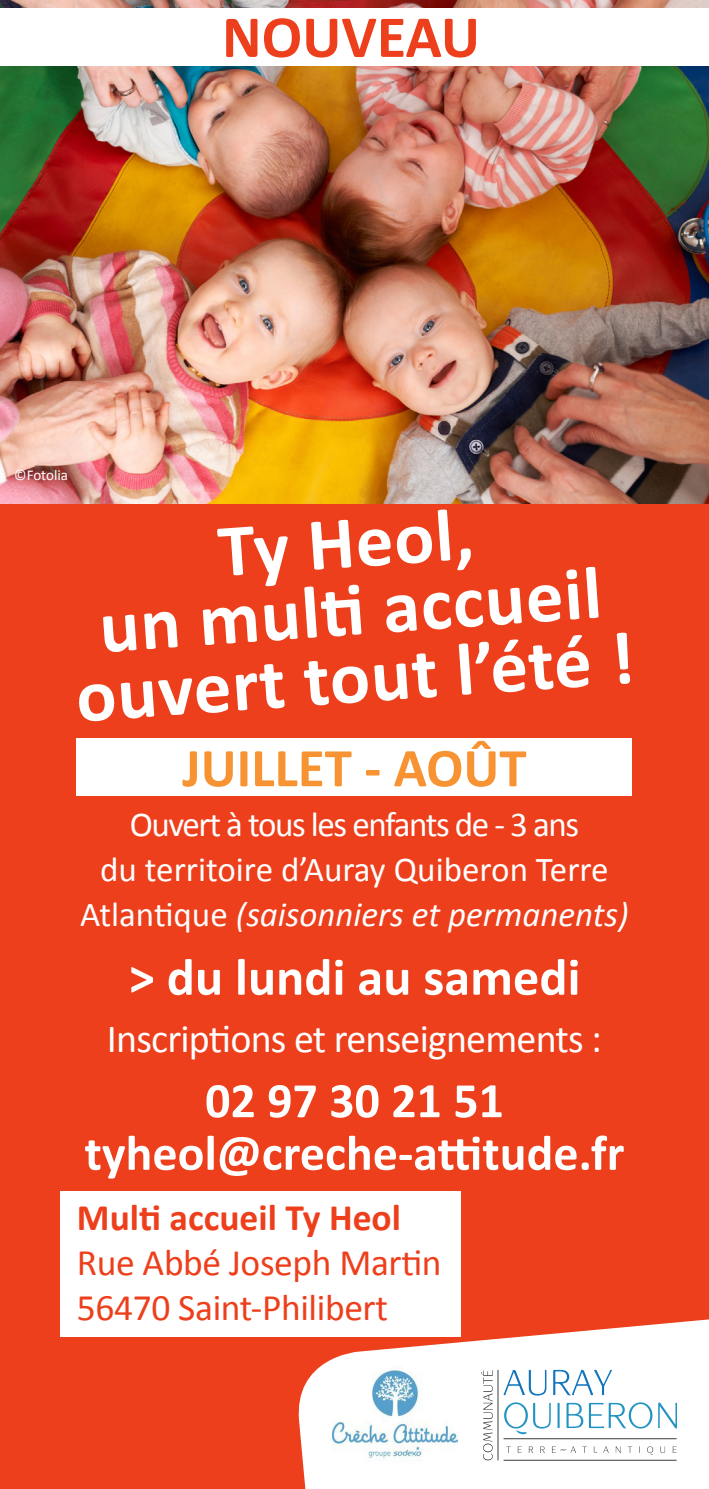
<style>
.page{position:relative;width:709px;height:1489px;background:#fff}
.page>*{position:absolute;margin:0;border:0;box-sizing:border-box;transform-origin:0 0}
.t1{font:700 75px "Calibri";color:#fff}
.t2{font:700 60px "Calibri";color:#ed3f1c}
.t3{font:700 55px "Calibri";color:#f79332}
.t4{font:700 52.5px "Calibri";color:#fff}
.t5{font:700 50px "Calibri";color:#fff}
.t6{font:40px "Calibri";letter-spacing:-.02em;color:#fff}
.t7{font:37.5px "Calibri";letter-spacing:-.01em;color:#ed3f1c}
.t8{font:700 37.5px "Calibri";color:#ed3f1c}
.t9{font:35px/45px "Calibri";color:#fff;text-align:center}
.t10{font:35px "Calibri";letter-spacing:-.04em;color:#fff}
.t11{font:15px "Calibri";color:#fff}
.s1{font-style:italic}
</style>
<div class="page">
<div style="left:0;top:479px;width:709px;height:1009px;background:#ed3f1c"></div>
<img style="left:0;top:0;width:709px;height:503px">
<svg style="left:293px;top:1319px;width:416px;height:169px;background:#fbe2dd"></svg>
<svg style="left:506px;top:1446px;width:5px;height:6px"></svg>
<svg style="left:518px;top:1446px;width:4px;height:6px"></svg>
<svg style="left:529px;top:1446px;width:4px;height:6px"></svg>
<svg style="left:540px;top:1446px;width:5px;height:6px"></svg>
<svg style="left:582px;top:1446px;width:5px;height:6px"></svg>
<svg style="left:594px;top:1446px;width:3px;height:6px"></svg>
<svg style="left:603px;top:1446px;width:5px;height:6px"></svg>
<svg style="left:615px;top:1446px;width:5px;height:6px"></svg>
<svg style="left:627px;top:1446px;width:5px;height:6px"></svg>
<svg style="left:647px;top:1446px;width:6px;height:8px"></svg>
<svg style="left:660px;top:1446px;width:5px;height:6px"></svg>
<svg style="left:672px;top:1446px;width:4px;height:6px"></svg>
<hr style="left:503px;top:1438px;width:173px;height:1px;background:#3e3e3f">
<hr style="left:503px;top:1459px;width:173px;height:1px;background:#3e3e3f">
<svg style="left:503px;top:1369px;width:43px;height:26px"></svg>
<svg style="left:553px;top:1369px;width:59px;height:26px;background:#cbe0f0"></svg>
<svg style="left:504px;top:1402px;width:47px;height:32px;background:#d7ebf4"></svg>
<svg style="left:557px;top:1402px;width:2px;height:25px"></svg>
<svg style="left:566px;top:1402px;width:17px;height:25px"></svg>
<svg style="left:589px;top:1402px;width:63px;height:26px;background:#cbe5f0"></svg>
<svg style="left:658px;top:1402px;width:19px;height:26px"></svg>
<svg style="left:552px;top:1446px;width:24px;height:6px"></svg>
<svg style="left:481px;top:1370px;width:12px;height:90px"></svg>
<hr style="left:497px;top:1369px;width:1px;height:91px;background:#3e3e3f">
<img style="left:333px;top:1366px;width:124px;height:97px">
<div style="left:77px;top:738px;width:555px;height:58px;background:#fff"></div>
<div style="left:0;top:8px;width:709px;height:58px;background:#fff"></div>
<div style="left:60px;top:1191px;width:401px;height:145px;background:#fff"></div>
<p class="t2" style="left:222px;top:-1px;width:259px">NOUVEAU</p>
<p class="t11" style="left:14px;top:466px;width:55px">©Fotolia</p>
<p class="t1" style="left:215px;top:503px;width:257px;rotate:-4deg">Ty Heol,</p>
<p class="t1" style="left:96px;top:579px;width:505px;rotate:-4deg">un multi accueil</p>
<p class="t1" style="left:73px;top:649px;width:561px;rotate:-4deg">ouvert tout l’été !</p>
<p class="t3" style="left:182px;top:732px;width:345px">JUILLET - AOÛT</p>
<p class="t10" style="left:130px;top:801px;width:451px">Ouvert à tous les enfants de - 3 ans</p>
<p class="t9" style="left:80px;top:846px;width:550px">du territoire d’Auray Quiberon Terre<br>Atlantique <span class="s1">(saisonniers et permanents)</span></p>
<p class="t4" style="left:129px;top:943px;width:453px">&gt; du lundi au samedi</p>
<p class="t6" style="left:107px;top:1013px;width:496px">Inscriptions et renseignements :</p>
<p class="t5" style="left:205px;top:1068px;width:300px">02 97 30 21 51</p>
<p class="t5" style="left:84px;top:1121px;width:541px">tyheol@creche-attitude.fr</p>
<p class="t8" style="left:77px;top:1193px;width:325px">Multi accueil Ty Heol</p>
<p class="t7" style="left:77px;top:1238px;width:366px">Rue Abbé Joseph Martin</p>
<p class="t7" style="left:77px;top:1283px;width:312px">56470 Saint-Philibert</p>
</div>
